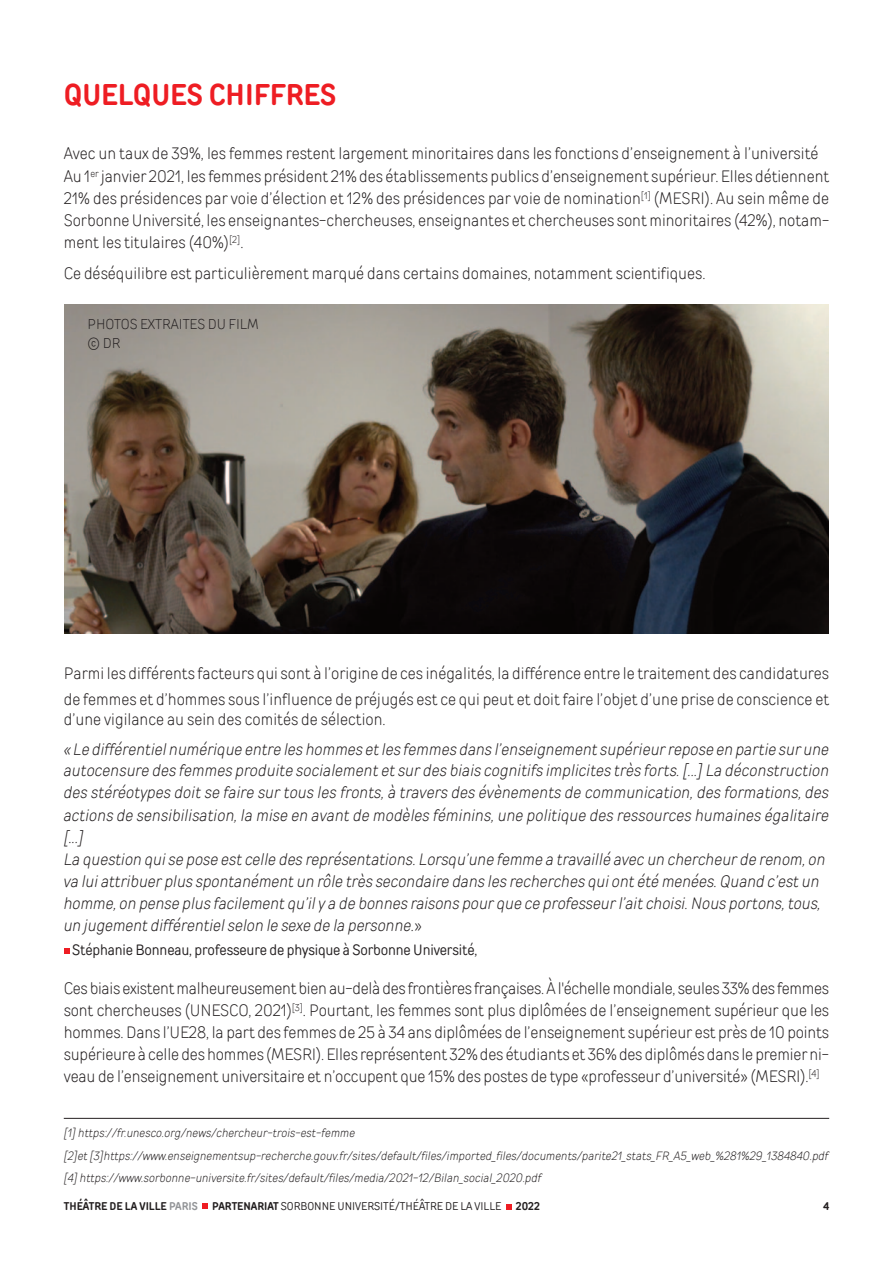
<style>
.page{position:relative;width:893px;height:1263px;background:#fff}
.page>*{position:absolute;margin:0;border:0;box-sizing:border-box;transform-origin:0 0}
.t1{font:700 30px "TT Rounds Condensed";color:#ee1d23}
.t2{font:300 16.5px/22.2px "TT Rounds Condensed";color:#231f20;text-align:justify}
.t3{font:italic 300 16.5px/22px "TT Rounds Condensed";color:#231f20}
.t4{font:15px "TT Rounds Condensed";letter-spacing:-.01em;color:#231f20}
.t5{font:300 14.25px "TT Rounds Condensed";color:#231f20}
.t6{font:italic 300 12px "TT Rounds Condensed";color:#231f20}
.t7{font:11.25px "TT Rounds Condensed";color:#231f20}
.t8{font:700 11.25px "TT Rounds Condensed";color:#231f20}
.s1{font-style:normal}
.s2{color:#939598}
.s3{font-weight:700}
</style>
<div class="page">
<svg style="left:202px;top:1203px;width:6px;height:6px"></svg>
<svg style="left:506px;top:1204px;width:5px;height:6px"></svg>
<svg style="left:64px;top:948px;width:5px;height:6px"></svg>
<img style="left:64px;top:304px;width:765px;height:330px">
<hr style="left:64px;top:1118px;width:765px;height:1px;background:#231f20">
<p class="t1" style="left:64px;top:83px;width:274px">QUELQUES CHIFFRES</p>
<p class="t2" style="left:64px;top:144px;width:756px">Avec un taux de 39%, les femmes restent largement minoritaires dans les fonctions d’enseignement à l’université</p>
<p class="t2" style="left:64px;top:166px;width:767px">Au 1<sup>er</sup> janvier 2021, les femmes président 21% des établissements publics d’enseignement supérieur. Elles détiennent 21% des présidences par voie d’élection et 12% des présidences par voie de nomination<sup>[1]</sup> (MESRI). Au sein même de Sorbonne Université, les enseignantes-chercheuses, enseignantes et chercheuses sont minoritaires (42%), notam&shy;ment les titulaires (40%)<sup>[2]</sup>.</p>
<p class="t2" style="left:64px;top:264px;width:643px">Ce déséquilibre est particulièrement marqué dans certains domaines, notamment scientifiques.</p>
<p class="t5" style="left:88px;top:319px;width:173px">PHOTOS EXTRAITES DU FILM</p>
<p class="t5" style="left:88px;top:338px;width:34px">© DR</p>
<p class="t2" style="left:64px;top:661px;width:767px;line-height:26.7px">Parmi les différents facteurs qui sont à l’origine de ces inégalités, la différence entre le traitement des candidatures de femmes et d’hommes sous l’influence de préjugés est ce qui peut et doit faire l’objet d’une prise de conscience et</p>
<p class="t3" style="left:64px;top:706px;width:767px;line-height:29.4px"><span class="s1">d’une vigilance au sein des comités de sélection.<br></span>«Le différentiel numérique entre les hommes et les femmes dans l’enseignement supérieur repose en partie sur une</p>
<p class="t3" style="left:64px;top:761px;width:767px">autocensure des femmes produite socialement et sur des biais cognitifs implicites très forts. [...] La déconstruction des stéréotypes doit se faire sur tous les fronts, à travers des évènements de communication, des formations, des actions de sensibilisation, la mise en avant de modèles féminins, une politique des ressources humaines égalitaire [...]<br>La question qui se pose est celle des représentations. Lorsqu’une femme a travaillé avec un chercheur de renom, on va lui attribuer plus spontanément un rôle très secondaire dans les recherches qui ont été menées. Quand c’est un homme, on pense plus facilement qu’il y a de bonnes raisons pour que ce professeur l’ait choisi. Nous portons, tous, un jugement différentiel selon le sexe de la personne.<span class="s1">»</span></p>
<p class="t4" style="left:72px;top:944px;width:407px">Stéphanie Bonneau, professeure de physique à Sorbonne Université,</p>
<p class="t2" style="left:64px;top:978px;width:767px">Ces biais existent malheureusement bien au-delà des frontières françaises. À l'échelle mondiale, seules 33% des femmes sont chercheuses (UNESCO, 2021)<sup>[3]</sup>. Pourtant, les femmes sont plus diplômées de l’enseignement supérieur que les hommes. Dans l’UE28, la part des femmes de 25 à 34 ans diplômées de l’enseignement supérieur est près de 10 points supérieure à celle des hommes (MESRI). Elles représentent 32% des étudiants et 36% des diplômés dans le premier ni&shy;veau de l’enseignement universitaire et n’occupent que 15% des postes de type «professeur d’université» (MESRI).<sup>[4]</sup></p>
<p class="t6" style="left:64px;top:1129px;width:293px">[1] https://fr.unesco.org/news/chercheur-trois-est-femme</p>
<p class="t6" style="left:64px;top:1151px;width:766px">[2]et [3]https://www.enseignementsup-recherche.gouv.fr/sites/default/files/imported_files/documents/parite21_stats_FR_A5_web_%281%29_1384840.pdf</p>
<p class="t6" style="left:64px;top:1173px;width:479px">[4] https://www.sorbonne-universite.fr/sites/default/files/media/2021-12/Bilan_social_2020.pdf</p>
<p class="t8" style="left:64px;top:1202px;width:135px">THÉÂTRE DE LA VILLE <span class="s2">PARIS</span></p>
<p class="t7" style="left:212px;top:1202px;width:291px"><span class="s3">PARTENARIAT</span> SORBONNE UNIVERSITÉ/THÉÂTRE DE LA VILLE</p>
<p class="t8" style="left:516px;top:1202px;width:26px">2022</p>
<p class="t8" style="left:823px;top:1202px;width:8px">4</p>
</div>
